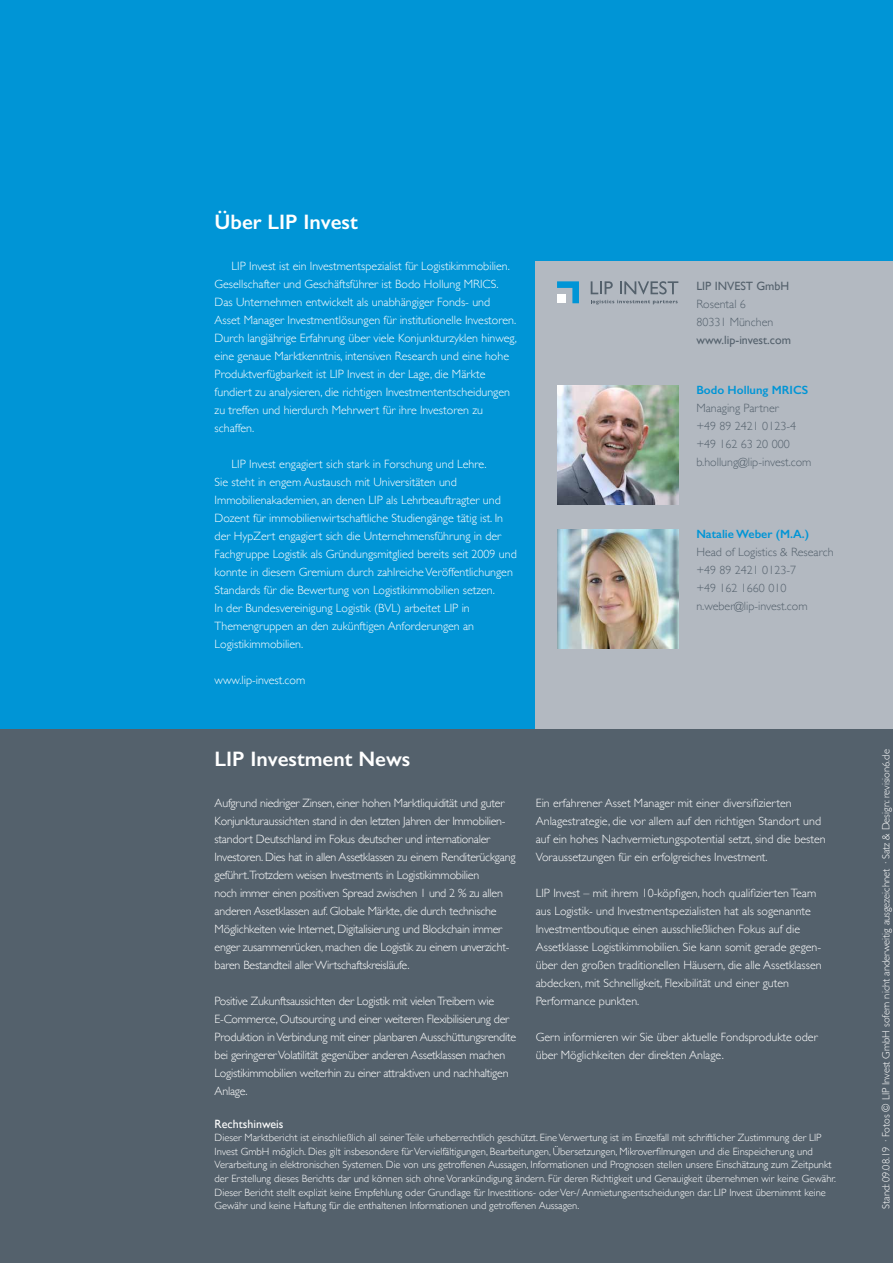
<style>
.page{position:relative;width:893px;height:1263px;background:#0095d6}
.page>*{position:absolute;margin:0;border:0;box-sizing:border-box;transform-origin:0 0}
.t1{font:600 21px "Gill Sans";color:#fff}
.t2{font:300 12px/18px "Gill Sans";color:#fff}
.t3{font:300 12px/18px "Gill Sans";letter-spacing:-.02em;color:#fff}
.t4{font:300 12px/18px "Gill Sans";color:#54616c}
.t5{font:600 12px "Gill Sans";color:#0095d6}
.t6{font:12px "Gill Sans";color:#54616c}
.t7{font:12px "Gill Sans";color:#fff}
.t8{font:300 10.5px/13.5px "Gill Sans";color:#fff}
</style>
<div class="page">
<div style="left:0;top:729px;width:893px;height:534px;background:#54616c"></div>
<div style="left:536px;top:261px;width:357px;height:468px;background:#b3b9c1"></div>
<img style="left:557px;top:385px;width:121px;height:120px">
<img style="left:557px;top:529px;width:121px;height:120px">
<svg style="left:557px;top:281px;width:22px;height:22px"></svg>
<div style="left:557px;top:294px;width:9px;height:9px;background:#fff"></div>
<svg style="left:591px;top:281px;width:22px;height:13px"></svg>
<svg style="left:620px;top:281px;width:58px;height:13px"></svg>
<svg style="left:591px;top:300px;width:87px;height:4px"></svg>
<h1 class="t1" style="left:215px;top:210px;width:145px">Über LIP Invest</h1>
<p class="t2" style="left:215px;top:256px;width:304px;text-indent:17px">LIP Invest ist ein Investmentspezialist für Logistikimmobilien.<br>Gesellschafter und Geschäftsführer ist Bodo Hollung MRICS.<br>Das Unternehmen entwickelt als unabhängiger Fonds- und Asset Manager Investmentlösungen für institutionelle Investoren.<br>Durch langjährige Erfahrung über viele Konjunkturzyklen hinweg, eine genaue Marktkenntnis, intensiven Research und eine hohe Produktverfügbarkeit ist LIP Invest in der Lage, die Märkte fundiert zu analysieren, die richtigen Investmententscheidungen zu treffen und hierdurch Mehrwert für ihre Investoren zu schaffen.</p>
<p class="t2" style="left:215px;top:454px;width:304px;text-indent:17px">LIP Invest engagiert sich stark in Forschung und Lehre.<br>Sie steht in engem Austausch mit Universitäten und Immobilienakademien, an denen LIP als Lehrbeauftragter und Dozent für immobilienwirtschaftliche Studiengänge tätig ist. In der HypZert engagiert sich die Unternehmensführung in der Fachgruppe Logistik als Gründungsmitglied bereits seit 2009 und konnte in diesem Gremium durch zahlreiche Veröffentlichungen Standards für die Bewertung von Logistikimmobilien setzen.<br>In der Bundesvereinigung Logistik (BVL) arbeitet LIP in Themengruppen an den zukünftigen Anforderungen an Logistikimmobilien.</p>
<p class="t2" style="left:215px;top:670px;width:92px">www.lip-invest.com</p>
<p class="t6" style="left:696px;top:278px;width:94px">LIP INVEST GmbH</p>
<p class="t4" style="left:696px;top:294px;width:78px">Rosental 6<br>80331 München</p>
<p class="t6" style="left:696px;top:332px;width:96px">www.lip-invest.com</p>
<p class="t5" style="left:696px;top:383px;width:113px">Bodo Hollung MRICS</p>
<p class="t4" style="left:696px;top:398px;width:117px">Managing Partner<br>+49 89 2421 0123-4 +49 162 63 20 000 b.hollung@lip-invest.com</p>
<p class="t5" style="left:696px;top:527px;width:114px">Natalie Weber (M.A.)</p>
<p class="t4" style="left:696px;top:542px;width:139px">Head of Logistics &amp; Research +49 89 2421 0123-7<br>+49 162 1660 010 n.weber@lip-invest.com</p>
<h1 class="t1" style="left:215px;top:746px;width:197px">LIP Investment News</h1>
<p class="t3" style="left:215px;top:794px;width:302px">Aufgrund niedriger Zinsen, einer hohen Marktliquidität und guter Konjunkturaussichten stand in den letzten Jahren der Immobilien&shy;standort Deutschland im Fokus deutscher und internationaler Investoren. Dies hat in allen Assetklassen zu einem Renditerückgang geführt.Trotzdem weisen Investments in Logistikimmobilien<br>noch immer einen positiven Spread zwischen 1 und 2 % zu allen anderen Assetklassen auf. Globale Märkte, die durch technische Möglichkeiten wie Internet, Digitalisierung und Blockchain immer enger zusammenrücken, machen die Logistik zu einem unverzicht&shy;baren Bestandteil aller Wirtschaftskreisläufe.</p>
<p class="t3" style="left:215px;top:992px;width:303px">Positive Zukunftsaussichten der Logistik mit vielen Treibern wie E-Commerce, Outsourcing und einer weiteren Flexibilisierung der Produktion in Verbindung mit einer planbaren Ausschüttungsrendite bei geringerer Volatilität gegenüber anderen Assetklassen machen Logistikimmobilien weiterhin zu einer attraktiven und nachhaltigen Anlage.</p>
<p class="t2" style="left:536px;top:794px;width:291px">Ein erfahrener Asset Manager mit einer diversifizierten Anlagestrategie, die vor allem auf den richtigen Standort und auf ein hohes Nachvermietungspotential setzt, sind die besten Voraussetzungen für ein erfolgreiches Investment.</p>
<p class="t2" style="left:536px;top:884px;width:287px">LIP Invest – mit ihrem 10-köpfigen, hoch qualifizierten Team aus Logistik- und Investmentspezialisten hat als sogenannte Investmentboutique einen ausschließlichen Fokus auf die Assetklasse Logistikimmobilien. Sie kann somit gerade gegen&shy;über den großen traditionellen Häusern, die alle Assetklassen abdecken, mit Schnelligkeit, Flexibilität und einer guten Performance punkten.</p>
<p class="t2" style="left:536px;top:1028px;width:283px">Gern informieren wir Sie über aktuelle Fondsprodukte oder über Möglichkeiten der direkten Anlage.</p>
<p class="t7" style="left:215px;top:1117px;width:70px">Rechtshinweis</p>
<p class="t8" style="left:215px;top:1131px;width:623px">Dieser Marktbericht ist einschließlich all seiner Teile urheberrechtlich geschützt. Eine Verwertung ist im Einzelfall mit schriftlicher Zustimmung der LIP Invest GmbH möglich. Dies gilt insbesondere für Vervielfältigungen, Bearbeitungen, Übersetzungen, Mikroverfilmungen und die Einspeicherung und Verarbeitung in elektronischen Systemen. Die von uns getroffenen Aussagen, Informationen und Prognosen stellen unsere Einschätzung zum Zeitpunkt der Erstellung dieses Berichts dar und können sich ohne Vorankündigung ändern. Für deren Richtigkeit und Genauigkeit übernehmen wir keine Gewähr.<br>Dieser Bericht stellt explizit keine Empfehlung oder Grundlage für Investitions- oder Ver-/ Anmietungsentscheidungen dar. LIP Invest übernimmt keine Gewähr und keine Haftung für die enthaltenen Informationen und getroffenen Aussagen.</p>
<p class="t8" style="left:879px;top:1209px;width:461px;rotate:-90deg">Stand: 09.08.19 · Fotos © LIP Invest GmbH sofern nicht anderweitig ausgezeichnet · Satz &amp; Design: revision6.de</p>
</div>
